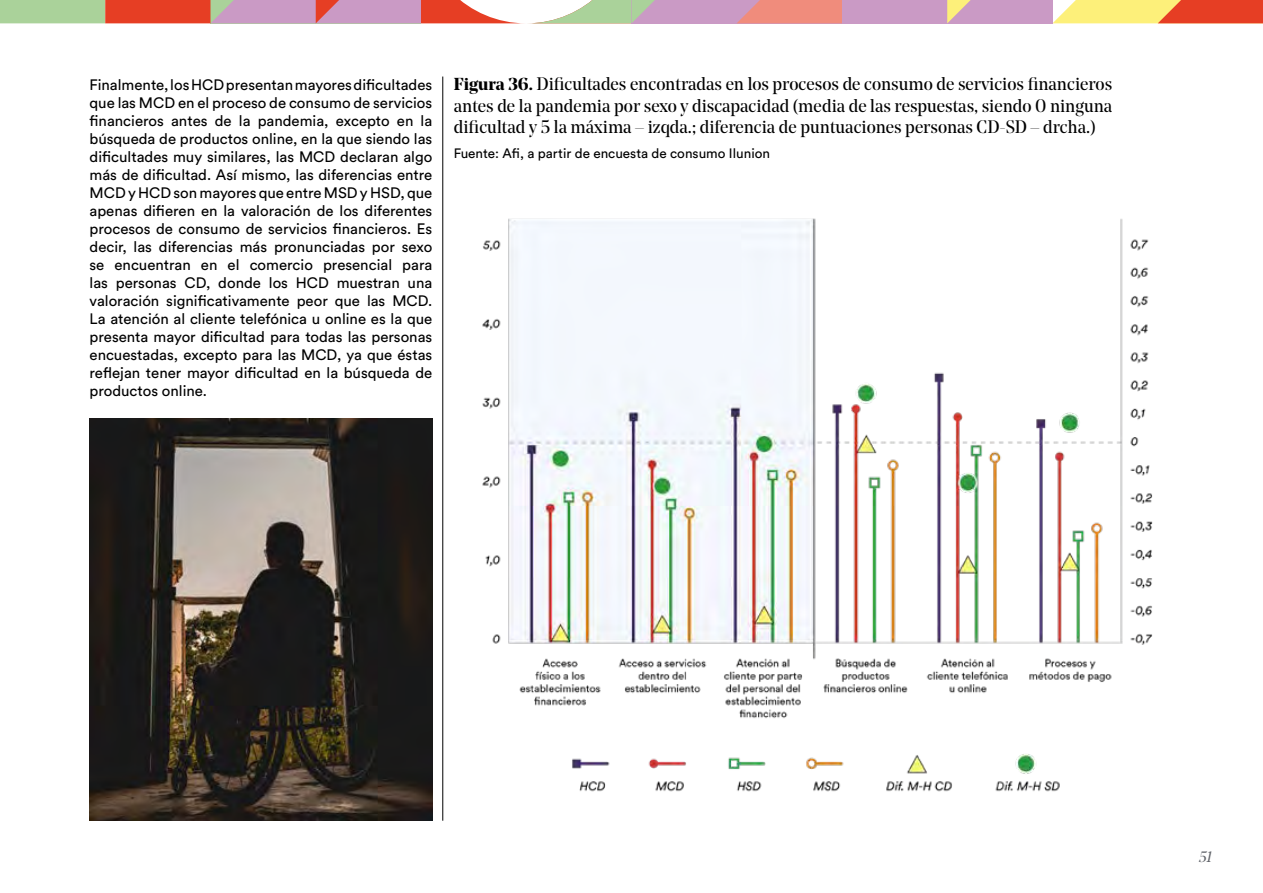
<style>
.page{position:relative;width:1263px;height:893px;background:#fff}
.page>*{position:absolute;margin:0;border:0;box-sizing:border-box;transform-origin:0 0}
.t1{font:18px/21.6px "Noe Display";color:#000;text-align:justify}
.t2{font:15px/18px "Circular Std";color:#000;text-align:justify}
.t3{font:italic 15px "Noe Display";color:#61646a}
.t4{font:13.5px "Circular Std";color:#000}
.s1{font-weight:700;font-size:17.25px}
</style>
<div class="page">
<div style="left:631px;top:0;width:211px;height:23px;background:#ca9ac5"></div>
<svg style="left:0;top:0;width:655px;height:23px"></svg>
<svg style="left:737px;top:0;width:105px;height:23px;background:#eb8d83"></svg>
<div style="left:842px;top:0;width:210px;height:23px;background:#ca9ac5"></div>
<svg style="left:947px;top:0;width:316px;height:23px"></svg>
<hr style="left:442px;top:77px;width:1px;height:744px;background:#000">
<img style="left:90px;top:419px;width:342px;height:402px">
<img style="left:482px;top:218px;width:671px;height:574px">
<p class="t2" style="left:90px;top:76px;width:344px">Finalmente, los HCD presentan mayores dificultades que las MCD en el proceso de consumo de servicios financieros antes de la pandemia, excepto en la búsqueda de productos online, en la que siendo las dificultades muy similares, las MCD declaran algo más de dificultad. Así mismo, las diferencias entre MCD y HCD son mayores que entre MSD y HSD, que apenas difieren en la valoración de los diferentes procesos de consumo de servicios financieros. Es decir, las diferencias más pronunciadas por sexo se encuentran en el comercio presencial para las personas CD, donde los HCD muestran una valoración significativamente peor que las MCD.<br>La atención al cliente telefónica u online es la que presenta mayor dificultad para todas las personas encuestadas, excepto para las MCD, ya que éstas reflejan tener mayor dificultad en la búsqueda de productos online.</p>
<p class="t1" style="left:454px;top:73px;width:660px"><span class="s1">Figura 36.</span> Dificultades encontradas en los procesos de consumo de servicios financieros antes de la pandemia por sexo y discapacidad (media de las respuestas, siendo 0 ninguna dificultad y 5 la máxima – izqda.; diferencia de puntuaciones personas CD-SD – drcha.)</p>
<p class="t4" style="left:454px;top:145px;width:318px">Fuente: Afi, a partir de encuesta de consumo Ilunion</p>
<p class="t3" style="left:1199px;top:848px;width:14px">51</p>
</div>
